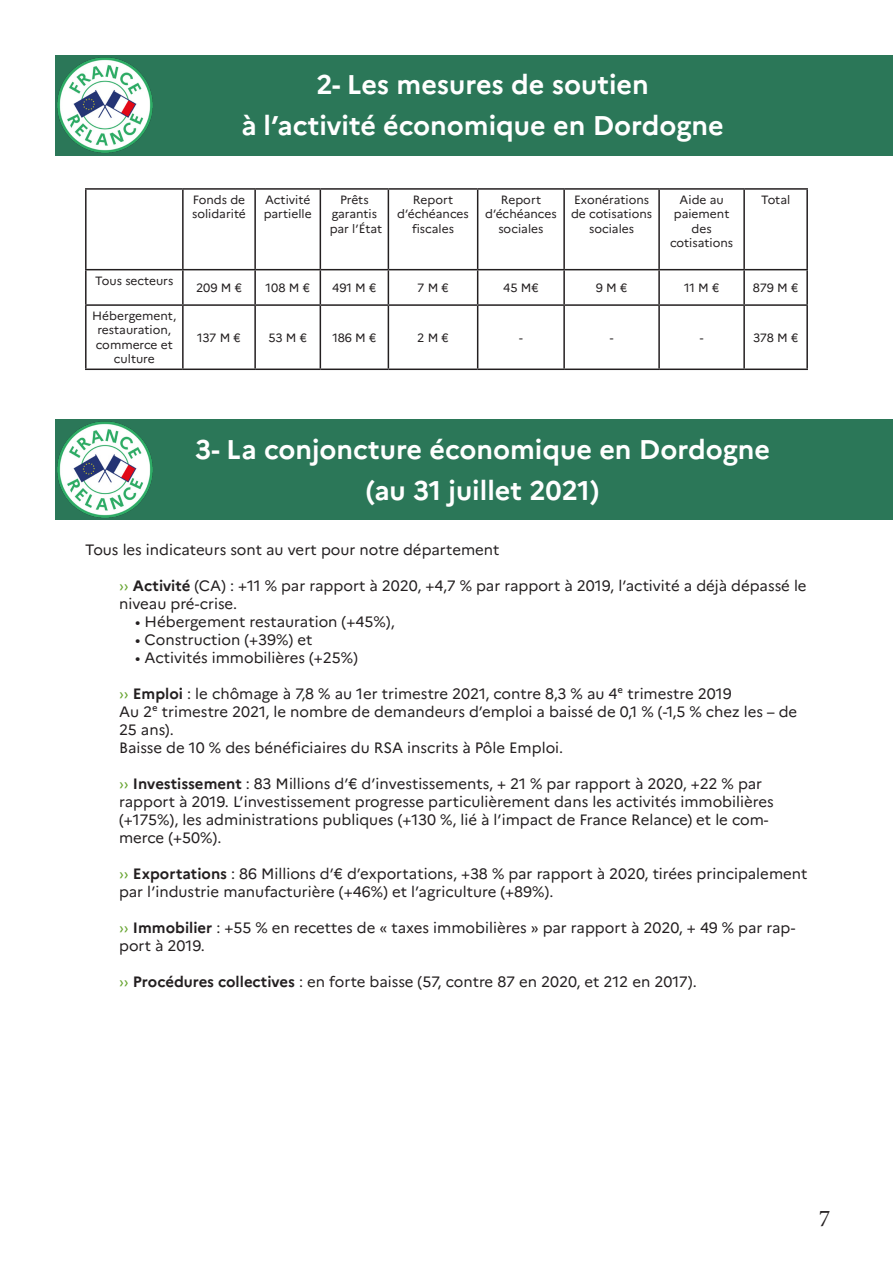
<style>
.page{position:relative;width:893px;height:1263px;background:#fff}
.page>*{position:absolute;margin:0;border:0;box-sizing:border-box;transform-origin:0 0}
.t1{font:700 27px "Marianne";color:#fff}
.t2{font:24px "Minion Pro";color:#231f20}
.t3{font:15px/18px "Marianne";color:#231f20}
.t4{font:12px/14.4px "Marianne";color:#231f20;text-align:center}
.s1{color:#68a532}
.s2{font-weight:700}
</style>
<div class="page">
<hr style="left:85px;top:188px;width:98px;height:2px;background:#231f20">
<hr style="left:85px;top:190px;width:2px;height:79px;background:#231f20">
<hr style="left:183px;top:188px;width:72px;height:2px;background:#231f20">
<hr style="left:182px;top:190px;width:2px;height:79px;background:#231f20">
<hr style="left:255px;top:188px;width:65px;height:2px;background:#231f20">
<hr style="left:254px;top:190px;width:2px;height:79px;background:#231f20">
<hr style="left:320px;top:188px;width:68px;height:2px;background:#231f20">
<hr style="left:320px;top:190px;width:1px;height:79px;background:#231f20">
<hr style="left:388px;top:188px;width:90px;height:2px;background:#231f20">
<hr style="left:388px;top:190px;width:1px;height:79px;background:#231f20">
<hr style="left:478px;top:188px;width:86px;height:2px;background:#231f20">
<hr style="left:477px;top:190px;width:1px;height:79px;background:#231f20">
<hr style="left:564px;top:188px;width:95px;height:2px;background:#231f20">
<hr style="left:563px;top:190px;width:2px;height:79px;background:#231f20">
<hr style="left:659px;top:188px;width:85px;height:2px;background:#231f20">
<hr style="left:658px;top:190px;width:2px;height:79px;background:#231f20">
<hr style="left:744px;top:188px;width:64px;height:2px;background:#231f20">
<hr style="left:743px;top:190px;width:2px;height:79px;background:#231f20">
<hr style="left:806px;top:190px;width:2px;height:79px;background:#231f20">
<hr style="left:85px;top:269px;width:98px;height:1px;background:#231f20">
<hr style="left:85px;top:270px;width:2px;height:34px;background:#231f20">
<hr style="left:183px;top:269px;width:72px;height:1px;background:#231f20">
<hr style="left:182px;top:270px;width:2px;height:34px;background:#231f20">
<hr style="left:255px;top:269px;width:65px;height:1px;background:#231f20">
<hr style="left:254px;top:270px;width:2px;height:34px;background:#231f20">
<hr style="left:320px;top:269px;width:68px;height:1px;background:#231f20">
<hr style="left:320px;top:270px;width:1px;height:34px;background:#231f20">
<hr style="left:388px;top:269px;width:90px;height:1px;background:#231f20">
<hr style="left:388px;top:270px;width:1px;height:34px;background:#231f20">
<hr style="left:478px;top:269px;width:86px;height:1px;background:#231f20">
<hr style="left:477px;top:270px;width:1px;height:34px;background:#231f20">
<hr style="left:564px;top:269px;width:95px;height:1px;background:#231f20">
<hr style="left:563px;top:270px;width:2px;height:34px;background:#231f20">
<hr style="left:659px;top:269px;width:85px;height:1px;background:#231f20">
<hr style="left:658px;top:270px;width:2px;height:34px;background:#231f20">
<hr style="left:744px;top:269px;width:64px;height:1px;background:#231f20">
<hr style="left:743px;top:270px;width:2px;height:34px;background:#231f20">
<hr style="left:806px;top:270px;width:2px;height:34px;background:#231f20">
<hr style="left:85px;top:304px;width:98px;height:2px;background:#231f20">
<hr style="left:85px;top:306px;width:2px;height:62px;background:#231f20">
<hr style="left:183px;top:304px;width:72px;height:2px;background:#231f20">
<hr style="left:182px;top:306px;width:2px;height:62px;background:#231f20">
<hr style="left:255px;top:304px;width:65px;height:2px;background:#231f20">
<hr style="left:254px;top:306px;width:2px;height:62px;background:#231f20">
<hr style="left:320px;top:304px;width:68px;height:2px;background:#231f20">
<hr style="left:320px;top:306px;width:1px;height:62px;background:#231f20">
<hr style="left:388px;top:304px;width:90px;height:2px;background:#231f20">
<hr style="left:388px;top:306px;width:1px;height:62px;background:#231f20">
<hr style="left:478px;top:304px;width:86px;height:2px;background:#231f20">
<hr style="left:477px;top:306px;width:1px;height:62px;background:#231f20">
<hr style="left:564px;top:304px;width:95px;height:2px;background:#231f20">
<hr style="left:563px;top:306px;width:2px;height:62px;background:#231f20">
<hr style="left:659px;top:304px;width:85px;height:2px;background:#231f20">
<hr style="left:658px;top:306px;width:2px;height:62px;background:#231f20">
<hr style="left:744px;top:304px;width:64px;height:2px;background:#231f20">
<hr style="left:743px;top:306px;width:2px;height:62px;background:#231f20">
<hr style="left:806px;top:306px;width:2px;height:62px;background:#231f20">
<hr style="left:85px;top:368px;width:98px;height:2px;background:#231f20">
<hr style="left:183px;top:368px;width:72px;height:2px;background:#231f20">
<hr style="left:255px;top:368px;width:65px;height:2px;background:#231f20">
<hr style="left:320px;top:368px;width:68px;height:2px;background:#231f20">
<hr style="left:388px;top:368px;width:90px;height:2px;background:#231f20">
<hr style="left:478px;top:368px;width:86px;height:2px;background:#231f20">
<hr style="left:564px;top:368px;width:95px;height:2px;background:#231f20">
<hr style="left:659px;top:368px;width:85px;height:2px;background:#231f20">
<hr style="left:744px;top:368px;width:64px;height:2px;background:#231f20">
<div style="left:55px;top:55px;width:837px;height:100px;background:#2b7758"></div>
<img style="left:55px;top:57px;width:101px;height:99px">
<div style="left:55px;top:420px;width:837px;height:100px;background:#2b7758"></div>
<img style="left:55px;top:419px;width:101px;height:99px">
<p class="t1" style="left:316px;top:68px;width:334px">2- Les mesures de soutien</p>
<p class="t1" style="left:241px;top:109px;width:484px">à l’activité économique en Dordogne</p>
<p class="t4" style="left:95px;top:273px;width:80px">Tous secteurs</p>
<p class="t4" style="left:92px;top:309px;width:86px">Hébergement, restauration, commerce et culture</p>
<p class="t4" style="left:192px;top:192px;width:55px;text-align:left">Fonds de solidarité</p>
<p class="t4" style="left:265px;top:192px;width:47px">Activité</p>
<p class="t4" style="left:264px;top:207px;width:50px">partielle</p>
<p class="t4" style="left:340px;top:192px;width:30px">Prêts</p>
<p class="t4" style="left:332px;top:207px;width:47px">garantis</p>
<p class="t4" style="left:330px;top:221px;width:54px">par l’État</p>
<p class="t4" style="left:397px;top:192px;width:73px">Report d’échéances fiscales</p>
<p class="t4" style="left:485px;top:192px;width:73px">Report d’échéances sociales</p>
<p class="t4" style="left:571px;top:192px;width:83px">Exonérations de cotisations sociales</p>
<p class="t4" style="left:674px;top:192px;width:57px">Aide au paiement des</p>
<p class="t4" style="left:670px;top:236px;width:64px">cotisations</p>
<p class="t4" style="left:761px;top:192px;width:31px">Total</p>
<p class="t4" style="left:196px;top:280px;width:47px">209 M €</p>
<p class="t4" style="left:266px;top:280px;width:46px">108 M €</p>
<p class="t4" style="left:332px;top:280px;width:46px">491 M €</p>
<p class="t4" style="left:417px;top:280px;width:33px">7 M €</p>
<p class="t4" style="left:503px;top:280px;width:37px">45 M€</p>
<p class="t4" style="left:596px;top:280px;width:33px">9 M €</p>
<p class="t4" style="left:684px;top:280px;width:37px">11 M €</p>
<p class="t4" style="left:753px;top:280px;width:47px">879 M €</p>
<p class="t4" style="left:197px;top:330px;width:45px">137 M €</p>
<p class="t4" style="left:268px;top:330px;width:40px">53 M €</p>
<p class="t4" style="left:332px;top:330px;width:45px">186 M €</p>
<p class="t4" style="left:417px;top:330px;width:33px">2 M €</p>
<p class="t4" style="left:519px;top:330px;width:5px">-</p>
<p class="t4" style="left:610px;top:330px;width:5px">-</p>
<p class="t4" style="left:700px;top:330px;width:5px">-</p>
<p class="t4" style="left:753px;top:330px;width:47px">378 M €</p>
<p class="t1" style="left:195px;top:433px;width:576px">3- La conjoncture économique en Dordogne</p>
<p class="t1" style="left:365px;top:473px;width:236px">(au 31 juillet 2021)</p>
<p class="t3" style="left:85px;top:540px;width:416px">Tous les indicateurs sont au vert pour notre département</p>
<p class="t3" style="left:119px;top:576px;width:689px"><span class="s1">››</span> <span class="s2">Activité</span> (CA) : +11 % par rapport à 2020, +4,7 % par rapport à 2019, l’activité a déjà dépassé le niveau pré-crise.</p>
<p class="t3" style="left:135px;top:612px;width:261px">• Hébergement restauration (+45%),</p>
<p class="t3" style="left:135px;top:630px;width:179px">• Construction (+39%) et</p>
<p class="t3" style="left:135px;top:648px;width:224px">• Activités immobilières (+25%)</p>
<p class="t3" style="left:119px;top:684px;width:614px"><span class="s1">››</span> <span class="s2">Emploi</span> : le chômage à 7,8 % au 1er trimestre 2021, contre 8,3 % au 4e trimestre 2019</p>
<p class="t3" style="left:119px;top:702px;width:680px">Au 2e trimestre 2021, le nombre de demandeurs d’emploi a baissé de 0,1 % (-1,5 % chez les – de<br>25 ans).</p>
<p class="t3" style="left:119px;top:738px;width:446px">Baisse de 10 % des bénéficiaires du RSA inscrits à Pôle Emploi.</p>
<p class="t3" style="left:119px;top:774px;width:656px"><span class="s1">››</span> <span class="s2">Investissement</span> : 83 Millions d’€ d’investissements, + 21 % par rapport à 2020, +22 % par rapport à 2019. L’investissement progresse particulièrement dans les activités immobilières (+175%), les administrations publiques (+130 %, lié à l’impact de France Relance) et le com&shy;merce (+50%).</p>
<p class="t3" style="left:119px;top:864px;width:690px"><span class="s1">››</span> <span class="s2">Exportations</span> : 86 Millions d’€ d’exportations, +38 % par rapport à 2020, tirées principalement par l’industrie manufacturière (+46%) et l’agriculture (+89%).</p>
<p class="t3" style="left:119px;top:918px;width:678px"><span class="s1">››</span> <span class="s2">Immobilier</span> : +55 % en recettes de « taxes immobilières » par rapport à 2020, + 49 % par rap&shy;port à 2019.</p>
<p class="t3" style="left:119px;top:972px;width:579px"><span class="s1">››</span> <span class="s2">Procédures collectives</span> : en forte baisse (57, contre 87 en 2020, et 212 en 2017).</p>
<p class="t2" style="left:819px;top:1202px;width:13px">7</p>
</div>
